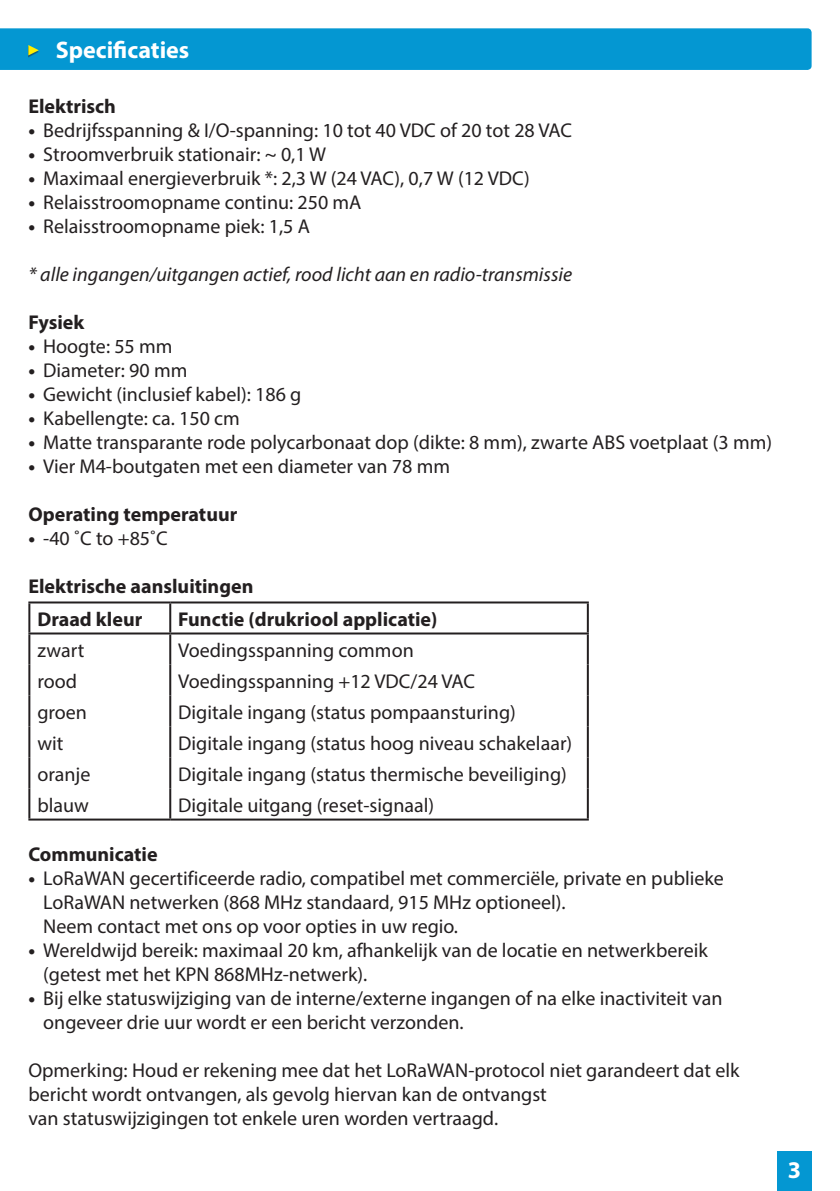
<style>
.page{position:relative;width:840px;height:1191px;background:#fff}
.page>*{position:absolute;margin:0;border:0;box-sizing:border-box;transform-origin:0 0}
.t1{font:700 24px "Myriad Pro";color:#fff}
.Paragraph_Style_1{font:20px "Myriad Pro";color:#231f20}
.Paragraph_Style_1-2{font:700 20px "Myriad Pro";color:#231f20}
.Paragraph_Style_1-3{font:italic 20px "Myriad Pro";color:#231f20}
.s1{font-weight:700}
.s2{font-weight:700;color:#fff}
</style>
<div class="page">
<div style="left:777px;top:1151px;width:34px;height:40px;background:#0497d2"></div>
<div style="left:0;top:28px;width:811px;height:42px;background:#0497d2"></div>
<hr style="left:28px;top:601px;width:142px;height:2px;background:#231f20">
<hr style="left:28px;top:603px;width:2px;height:29px;background:#231f20">
<hr style="left:170px;top:601px;width:418px;height:2px;background:#231f20">
<hr style="left:586px;top:603px;width:2px;height:29px;background:#231f20">
<hr style="left:28px;top:632px;width:142px;height:2px;background:#231f20">
<hr style="left:28px;top:634px;width:2px;height:30px;background:#231f20">
<hr style="left:170px;top:632px;width:418px;height:2px;background:#231f20">
<hr style="left:586px;top:634px;width:2px;height:30px;background:#231f20">
<hr style="left:28px;top:664px;width:2px;height:31px;background:#231f20">
<hr style="left:586px;top:664px;width:2px;height:31px;background:#231f20">
<hr style="left:28px;top:695px;width:2px;height:31px;background:#231f20">
<hr style="left:586px;top:695px;width:2px;height:31px;background:#231f20">
<hr style="left:28px;top:726px;width:2px;height:31px;background:#231f20">
<hr style="left:586px;top:726px;width:2px;height:31px;background:#231f20">
<hr style="left:28px;top:757px;width:2px;height:31px;background:#231f20">
<hr style="left:586px;top:757px;width:2px;height:31px;background:#231f20">
<hr style="left:28px;top:788px;width:2px;height:30px;background:#231f20">
<hr style="left:586px;top:788px;width:2px;height:30px;background:#231f20">
<hr style="left:28px;top:818px;width:142px;height:2px;background:#231f20">
<hr style="left:170px;top:818px;width:418px;height:2px;background:#231f20">
<hr style="left:169px;top:603px;width:2px;height:29px;background:#231f20">
<hr style="left:169px;top:634px;width:2px;height:30px;background:#231f20">
<hr style="left:169px;top:664px;width:2px;height:31px;background:#231f20">
<hr style="left:169px;top:695px;width:2px;height:31px;background:#231f20">
<hr style="left:169px;top:726px;width:2px;height:31px;background:#231f20">
<hr style="left:169px;top:757px;width:2px;height:31px;background:#231f20">
<hr style="left:169px;top:788px;width:2px;height:30px;background:#231f20">
<p class="t1" style="left:56px;top:34px;width:135px">Specificaties</p>
<p class="Paragraph_Style_1-2" style="left:28px;top:93px;width:89px">Elektrisch</p>
<p class="Paragraph_Style_1" style="left:28px;top:118px;width:545px"><span class="s1">•</span> Bedrijfsspanning &amp; I/O-spanning: 10 tot 40 VDC of 20 tot 28 VAC</p>
<p class="Paragraph_Style_1" style="left:28px;top:142px;width:299px"><span class="s1">•</span> Stroomverbruik stationair: ~ 0,1 W</p>
<p class="Paragraph_Style_1" style="left:28px;top:166px;width:502px"><span class="s1">•</span> Maximaal energieverbruik *: 2,3 W (24 VAC), 0,7 W (12 VDC)</p>
<p class="Paragraph_Style_1" style="left:28px;top:190px;width:334px"><span class="s1">•</span> Relaisstroomopname continu: 250 mA</p>
<p class="Paragraph_Style_1" style="left:28px;top:214px;width:283px"><span class="s1">•</span> Relaisstroomopname piek: 1,5 A</p>
<p class="Paragraph_Style_1-3" style="left:28px;top:262px;width:545px">* alle ingangen/uitgangen actief, rood licht aan en radio-transmissie</p>
<p class="Paragraph_Style_1-2" style="left:28px;top:309px;width:57px">Fysiek</p>
<p class="Paragraph_Style_1" style="left:28px;top:334px;width:146px"><span class="s1">•</span> Hoogte: 55 mm</p>
<p class="Paragraph_Style_1" style="left:28px;top:358px;width:160px"><span class="s1">•</span> Diameter: 90 mm</p>
<p class="Paragraph_Style_1" style="left:28px;top:382px;width:274px"><span class="s1">•</span> Gewicht (inclusief kabel): 186 g</p>
<p class="Paragraph_Style_1" style="left:28px;top:406px;width:213px"><span class="s1">•</span> Kabellengte: ca. 150 cm</p>
<p class="Paragraph_Style_1" style="left:28px;top:430px;width:744px"><span class="s1">•</span> Matte transparante rode polycarbonaat dop (dikte: 8 mm), zwarte ABS voetplaat (3 mm)</p>
<p class="Paragraph_Style_1" style="left:28px;top:454px;width:423px"><span class="s1">•</span> Vier M4-boutgaten met een diameter van 78 mm</p>
<p class="Paragraph_Style_1-2" style="left:28px;top:501px;width:210px">Operating temperatuur</p>
<p class="Paragraph_Style_1" style="left:28px;top:526px;width:141px"><span class="s1">•</span> -40 ˚C to +85˚C</p>
<p class="Paragraph_Style_1-2" style="left:28px;top:573px;width:226px">Elektrische aansluitingen</p>
<p class="Paragraph_Style_1-2" style="left:37px;top:605px;width:106px">Draad kleur</p>
<p class="Paragraph_Style_1-2" style="left:178px;top:605px;width:260px">Functie (drukriool applicatie)</p>
<p class="Paragraph_Style_1" style="left:37px;top:637px;width:48px">zwart</p>
<p class="Paragraph_Style_1" style="left:178px;top:637px;width:237px">Voedingsspanning common</p>
<p class="Paragraph_Style_1" style="left:37px;top:668px;width:41px">rood</p>
<p class="Paragraph_Style_1" style="left:178px;top:668px;width:298px">Voedingsspanning +12 VDC/24 VAC</p>
<p class="Paragraph_Style_1" style="left:37px;top:699px;width:51px">groen</p>
<p class="Paragraph_Style_1" style="left:178px;top:699px;width:339px">Digitale ingang (status pompaansturing)</p>
<p class="Paragraph_Style_1" style="left:37px;top:730px;width:28px">wit</p>
<p class="Paragraph_Style_1" style="left:178px;top:730px;width:395px">Digitale ingang (status hoog niveau schakelaar)</p>
<p class="Paragraph_Style_1" style="left:37px;top:761px;width:55px">oranje</p>
<p class="Paragraph_Style_1" style="left:178px;top:761px;width:390px">Digitale ingang (status thermische beveiliging)</p>
<p class="Paragraph_Style_1" style="left:37px;top:792px;width:53px">blauw</p>
<p class="Paragraph_Style_1" style="left:178px;top:792px;width:257px">Digitale uitgang (reset-signaal)</p>
<p class="Paragraph_Style_1-2" style="left:28px;top:840px;width:131px">Communicatie</p>
<p class="Paragraph_Style_1" style="left:28px;top:865px;width:696px"><span class="s1">•</span> LoRaWAN gecertificeerde radio, compatibel met commerciële, private en publieke</p>
<p class="Paragraph_Style_1" style="left:43px;top:889px;width:523px">LoRaWAN netwerken (868 MHz standaard, 915 MHz optioneel).</p>
<p class="Paragraph_Style_1" style="left:28px;top:913px;width:431px"><span class="s2">•</span> Neem contact met ons op voor opties in uw regio.</p>
<p class="Paragraph_Style_1" style="left:28px;top:937px;width:680px"><span class="s1">•</span> Wereldwijd bereik: maximaal 20 km, afhankelijk van de locatie en netwerkbereik</p>
<p class="Paragraph_Style_1" style="left:43px;top:961px;width:325px">(getest met het KPN 868MHz-netwerk).</p>
<p class="Paragraph_Style_1" style="left:28px;top:985px;width:695px"><span class="s1">•</span> Bij elke statuswijziging van de interne/externe ingangen of na elke inactiviteit van</p>
<p class="Paragraph_Style_1" style="left:43px;top:1009px;width:422px">ongeveer drie uur wordt er een bericht verzonden.</p>
<p class="Paragraph_Style_1" style="left:28px;top:1057px;width:712px">Opmerking: Houd er rekening mee dat het LoRaWAN-protocol niet garandeert dat elk</p>
<p class="Paragraph_Style_1" style="left:28px;top:1081px;width:519px">bericht wordt ontvangen, als gevolg hiervan kan de ontvangst</p>
<p class="Paragraph_Style_1" style="left:28px;top:1105px;width:471px">van statuswijzigingen tot enkele uren worden vertraagd.</p>
<p class="t1" style="left:787px;top:1153px;width:15px">3</p>
</div>
